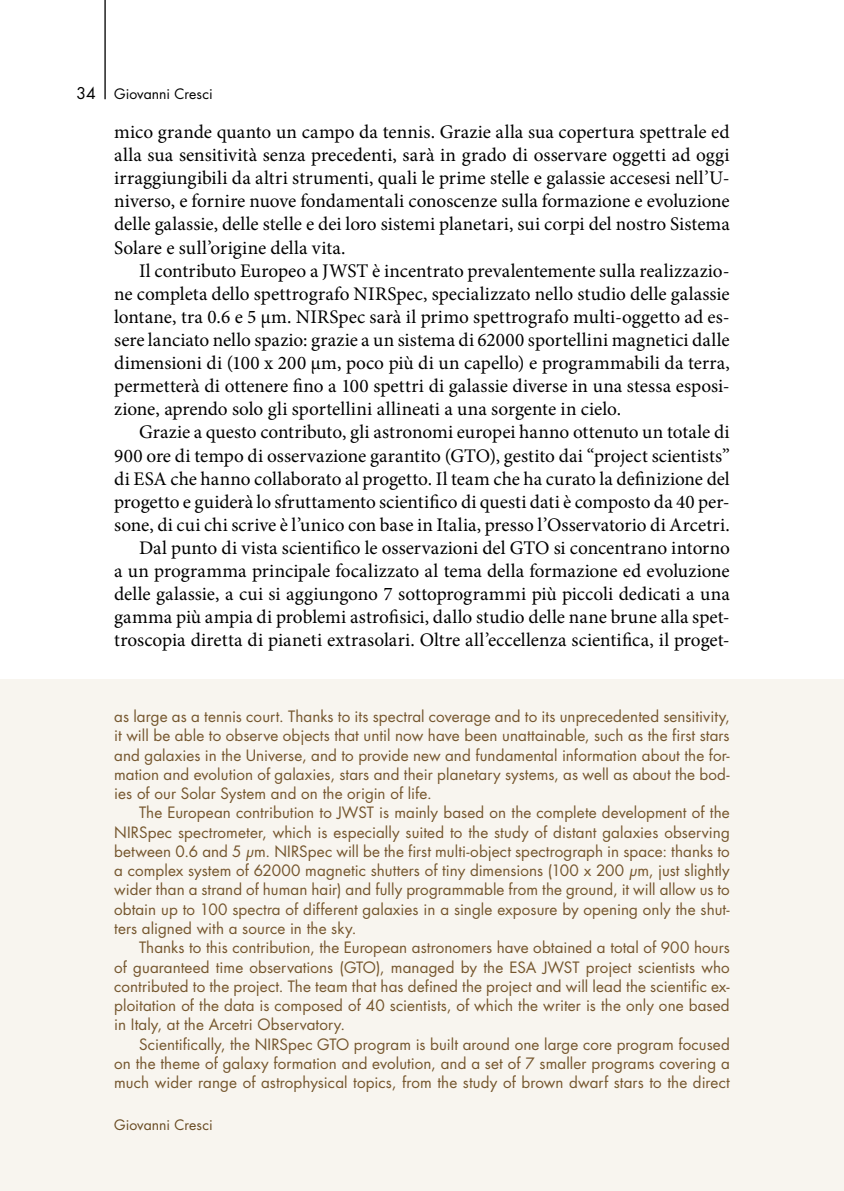
<style>
.page{position:relative;width:844px;height:1191px;background:#fff}
.page>*{position:absolute;margin:0;border:0;box-sizing:border-box;transform-origin:0 0}
.t1{font:19.25px/23.1px "Minion Pro";color:#000;text-align:justify}
.t2{font:15.75px "Futura Std";color:#000}
.t3{font:15.22px/19.2px "Futura Std";letter-spacing:.005em;color:#75562d;text-align:justify}
.t4{font:14px "Futura Std";color:#000}
.t5{font:14px "Futura Std";color:#684a21}
.s1{font-style:italic}
</style>
<div class="page">
<div style="left:0;top:680px;width:843px;height:511px;background:#f8f5ef"></div>
<hr style="left:104px;top:0;width:2px;height:99px;background:#000">
<p class="t2" style="left:76px;top:83px;width:21px">34</p>
<p class="t4" style="left:114px;top:85px;width:100px">Giovanni Cresci</p>
<p class="t1" style="left:114px;top:120px;width:617px">mico grande quanto un campo da tennis. Grazie alla sua copertura spettrale ed alla sua sensitività senza precedenti, sarà in grado di osservare oggetti ad oggi irraggiungibili da altri strumenti, quali le prime stelle e galassie accesesi nell’U&shy;niverso, e fornire nuove fondamentali conoscenze sulla formazione e evoluzione delle galassie, delle stelle e dei loro sistemi planetari, sui corpi del nostro Sistema Solare e sull’origine della vita.</p>
<p class="t1" style="left:114px;top:259px;width:617px;text-indent:25px">Il contributo Europeo a JWST è incentrato prevalentemente sulla realizzazio&shy;ne completa dello spettrografo NIRSpec, specializzato nello studio delle galassie lontane, tra 0.6 e 5 μm. NIRSpec sarà il primo spettrografo multi-oggetto ad es&shy;sere lanciato nello spazio: grazie a un sistema di 62000 sportellini magnetici dalle dimensioni di (100 x 200 μm, poco più di un capello) e programmabili da terra, permetterà di ottenere fino a 100 spettri di galassie diverse in una stessa esposi&shy;zione, aprendo solo gli sportellini allineati a una sorgente in cielo.</p>
<p class="t1" style="left:114px;top:421px;width:617px;text-align:right">Grazie a questo contributo, gli astronomi europei hanno ottenuto un totale di 900 ore di tempo di osservazione garantito (GTO), gestito dai “project scientists” di ESA che hanno collaborato al progetto. Il team che ha curato la definizione del progetto e guiderà lo sfruttamento scientifico di questi dati è composto da 40 per&shy;sone, di cui chi scrive è l’unico con base in Italia, presso l’Osservatorio di Arcetri.<br>Dal punto di vista scientifico le osservazioni del GTO si concentrano intorno<br>a un programma principale focalizzato al tema della formazione ed evoluzione delle galassie, a cui si aggiungono 7 sottoprogrammi più piccoli dedicati a una gamma più ampia di problemi astrofisici, dallo studio delle nane brune alla spet&shy;troscopia diretta di pianeti extrasolari. Oltre all’eccellenza scientifica, il proget-</p>
<p class="t3" style="left:114px;top:707px;width:617px">as large as a tennis court. Thanks to its spectral coverage and to its unprecedented sensitivity, it will be able to observe objects that until now have been unattainable, such as the first stars and galaxies in the Universe, and to provide new and fundamental information about the for&shy;mation and evolution of galaxies, stars and their planetary systems, as well as about the bod&shy;ies of our Solar System and on the origin of life.</p>
<p class="t3" style="left:114px;top:803px;width:617px;text-indent:25px">The European contribution to JWST is mainly based on the complete development of the NIRSpec spectrometer, which is especially suited to the study of distant galaxies observing between 0.6 and 5 <span class="s1">μ</span>m. NIRSpec will be the first multi-object spectrograph in space: thanks to a complex system of 62000 magnetic shutters of tiny dimensions (100 x 200 <span class="s1">μ</span>m, just slightly wider than a strand of human hair) and fully programmable from the ground, it will allow us to obtain up to 100 spectra of different galaxies in a single exposure by opening only the shut&shy;ters aligned with a source in the sky.</p>
<p class="t3" style="left:114px;top:938px;width:617px;text-indent:25px">Thanks to this contribution, the European astronomers have obtained a total of 900 hours of guaranteed time observations (GTO), managed by the ESA JWST project scientists who contributed to the project. The team that has defined the project and will lead the scientific ex&shy;ploitation of the data is composed of 40 scientists, of which the writer is the only one based in Italy, at the Arcetri Observatory.</p>
<p class="t3" style="left:114px;top:1034px;width:617px;text-indent:25px">Scientifically, the NIRSpec GTO program is built around one large core program focused on the theme of galaxy formation and evolution, and a set of 7 smaller programs covering a much wider range of astrophysical topics, from the study of brown dwarf stars to the direct</p>
<p class="t5" style="left:114px;top:1116px;width:100px">Giovanni Cresci</p>
</div>
